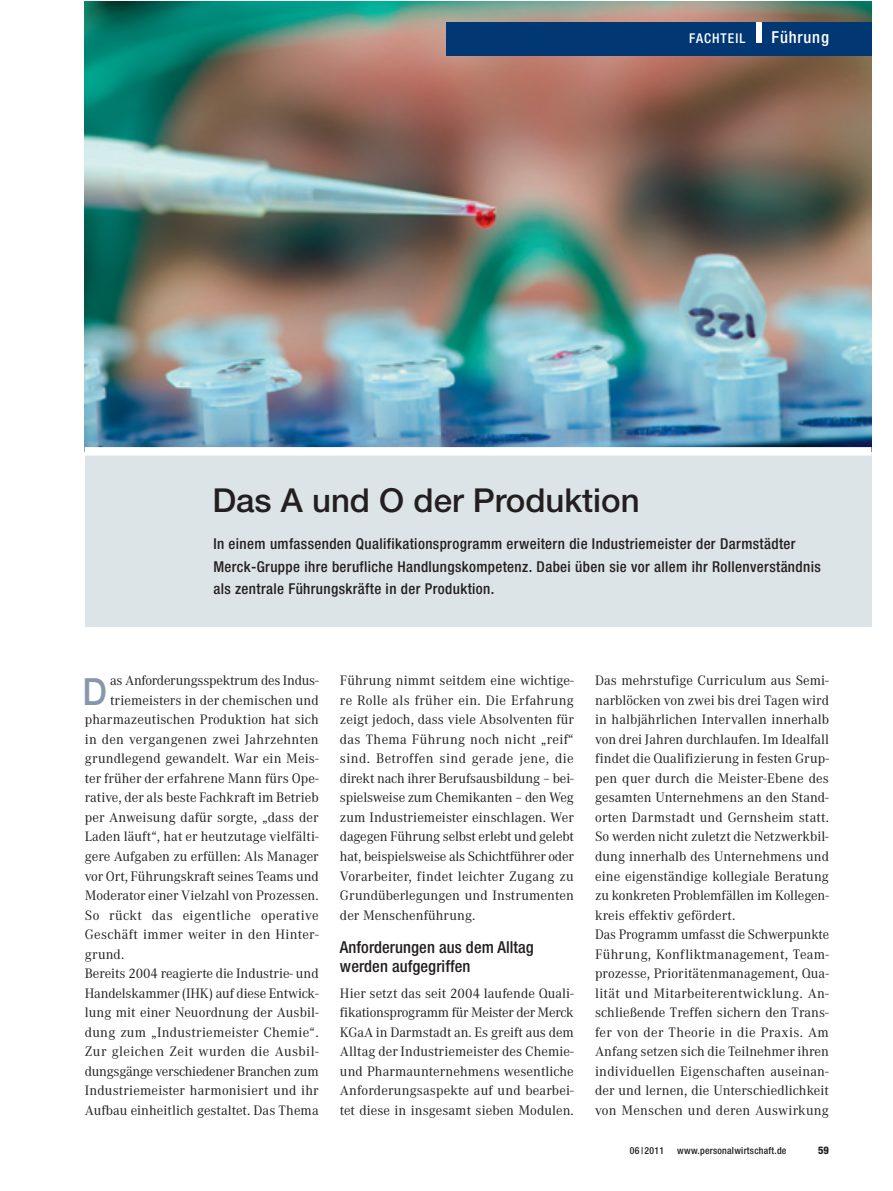
<style>
.page{position:relative;width:893px;height:1191px;background:#fff}
.page>*{position:absolute;margin:0;border:0;box-sizing:border-box;transform-origin:0 0}
.t1{font:500 37.5px "Helvetica Neue";color:#8897ad;scale:.9 1}
.t2{font:500 33px "Helvetica Neue";color:#231f20}
.t3{font:500 condensed 16.5px/19.5px "Helvetica Neue";letter-spacing:.005em;color:#231f20}
.t4{font:500 condensed 16.5px "Helvetica Neue";letter-spacing:.05em;color:#fff}
.t5{font:500 condensed 15px/22.5px "Helvetica Neue";letter-spacing:.025em;color:#231f20}
.t6{font:14.25px/19.5px "Corporate A";letter-spacing:.005em;color:#231f20;text-align:justify}
.t7{font:14.25px "Corporate A";letter-spacing:-.015em;color:#231f20}
.t8{font:14.25px "Corporate A";letter-spacing:.03em;color:#231f20}
.t9{font:14.25px "Corporate A";letter-spacing:-.02em;color:#231f20}
.t10{font:14.25px "Corporate A";letter-spacing:.025em;color:#231f20}
.t11{font:500 condensed 13.5px "Helvetica Neue";letter-spacing:.075em;color:#fff}
.t12{font:800 condensed 10.5px "Helvetica Neue";color:#231f20}
.t13{font:500 condensed 9.75px "Helvetica Neue";letter-spacing:.025em;color:#231f20}
</style>
<div class="page">
<div style="left:85px;top:187px;width:786px;height:440px;background:#dde4e8"></div>
<img style="left:85px;top:1px;width:786px;height:446px">
<div style="left:85px;top:447px;width:786px;height:8px;background:#fff"></div>
<div style="left:446px;top:22px;width:425px;height:34px;background:#013874"></div>
<div style="left:756px;top:22px;width:6px;height:21px;background:#fff"></div>
<p class="t11" style="left:689px;top:33px;width:58px">FACHTEIL</p>
<p class="t4" style="left:771px;top:31px;width:59px">Führung</p>
<h2 class="t2" style="left:212px;top:489px;width:429px">Das A und O der Produktion</h2>
<p class="t5" style="left:213px;top:534px;width:609px">In einem umfassenden Qualifikationsprogramm erweitern die Industriemeister der Darmstädter<br>Merck-Gruppe ihre berufliche Handlungskompetenz. Dabei üben sie vor allem ihr Rollenverständnis als zentrale Führungskräfte in der Produktion.</p>
<p class="t7" style="left:110px;top:675px;width:210px">as Anforderungsspektrum des Indus-</p>
<p class="t6" style="left:110px;top:692px;width:210px">triemeisters in der chemischen und</p>
<p class="t6" style="left:85px;top:711px;width:235px">pharmazeutischen Produktion hat sich</p>
<p class="t6" style="left:85px;top:731px;width:235px">in den vergangenen zwei Jahrzehnten</p>
<p class="t6" style="left:85px;top:750px;width:235px">grundlegend gewandelt. War ein Meis-</p>
<p class="t6" style="left:85px;top:770px;width:235px">ter früher der erfahrene Mann fürs Ope-</p>
<p class="t6" style="left:85px;top:789px;width:235px">rative, der als beste Fachkraft im Betrieb</p>
<p class="t6" style="left:85px;top:809px;width:235px">per Anweisung dafür sorgte, „dass der</p>
<p class="t6" style="left:85px;top:828px;width:235px">Laden läuft“, hat er heutzutage vielfälti-</p>
<p class="t6" style="left:85px;top:848px;width:235px">gere Aufgaben zu erfüllen: Als Manager</p>
<p class="t6" style="left:85px;top:867px;width:235px">vor Ort, Führungskraft seines Teams und</p>
<p class="t6" style="left:85px;top:887px;width:235px">Moderator einer Vielzahl von Prozessen.</p>
<p class="t8" style="left:85px;top:909px;width:235px">So rückt das eigentliche operative</p>
<p class="t10" style="left:85px;top:929px;width:235px">Geschäft immer weiter in den Hinter-</p>
<p class="t6" style="left:85px;top:945px;width:41px">grund.</p>
<p class="t6" style="left:85px;top:964px;width:235px">Bereits 2004 reagierte die Industrie- und</p>
<p class="t7" style="left:85px;top:987px;width:235px">Handelskammer (IHK) auf diese Entwick-</p>
<p class="t6" style="left:85px;top:1003px;width:235px">lung mit einer Neuordnung der Ausbil-</p>
<p class="t6" style="left:85px;top:1023px;width:235px">dung zum „Industriemeister Chemie“.</p>
<p class="t8" style="left:85px;top:1046px;width:235px">Zur gleichen Zeit wurden die Ausbil-</p>
<p class="t9" style="left:85px;top:1065px;width:235px">dungsgänge verschiedener Branchen zum</p>
<p class="t6" style="left:85px;top:1081px;width:235px">Industriemeister harmonisiert und ihr</p>
<p class="t6" style="left:85px;top:1101px;width:235px">Aufbau einheitlich gestaltet. Das Thema</p>
<h1 class="t1" style="left:83px;top:678px;width:29px">D</h1>
<p class="t6" style="left:340px;top:672px;width:235px">Führung nimmt seitdem eine wichtige&shy;re Rolle als früher ein. Die Erfahrung zeigt jedoch, dass viele Absolventen für das Thema Führung noch nicht „reif“ sind. Betroffen sind gerade jene, die direkt nach ihrer Berufsausbildung – bei&shy;spielsweise zum Chemikanten – den Weg zum Industriemeister einschlagen. Wer dagegen Führung selbst erlebt und gelebt hat, beispielsweise als Schichtführer oder Vorarbeiter, findet leichter Zugang zu Grundüberlegungen und Instrumenten der Menschenführung.</p>
<p class="t3" style="left:340px;top:938px;width:195px">Anforderungen aus dem Alltag werden aufgegriffen</p>
<p class="t6" style="left:340px;top:984px;width:235px">Hier setzt das seit 2004 laufende Quali&shy;fikationsprogramm für Meister der Merck KGaA in Darmstadt an. Es greift aus dem Alltag der Industriemeister des Chemie&shy;und Pharmaunternehmens wesentliche Anforderungsaspekte auf und bearbei&shy;tet diese in insgesamt sieben Modulen.</p>
<p class="t6" style="left:595px;top:672px;width:235px;text-align:left">Das mehrstufige Curriculum aus Semi&shy;narblöcken von zwei bis drei Tagen wird in halbjährlichen Intervallen innerhalb von drei Jahren durchlaufen. Im Idealfall findet die Qualifizierung in festen Grup&shy;pen quer durch die Meister-Ebene des gesamten Unternehmens an den Stand&shy;orten Darmstadt und Gernsheim statt.<br>So werden nicht zuletzt die Netzwerkbil&shy;dung innerhalb des Unternehmens und eine eigenständige kollegiale Beratung zu konkreten Problemfällen im Kollegen&shy;kreis effektiv gefördert.<br>Das Programm umfasst die Schwerpunkte Führung, Konfliktmanagement, Team&shy;prozesse, Prioritätenmanagement, Qua&shy;lität und Mitarbeiterentwicklung. An&shy;schließende Treffen sichern den Trans&shy;fer von der Theorie in die Praxis. Am Anfang setzen sich die Teilnehmer ihren individuellen Eigenschaften auseinan&shy;der und lernen, die Unterschiedlichkeit von Menschen und deren Auswirkung</p>
<p class="t13" style="left:630px;top:1146px;width:36px">06 |2011</p>
<p class="t13" style="left:677px;top:1146px;width:111px">www.personalwirtschaft.de</p>
<p class="t12" style="left:818px;top:1146px;width:12px">59</p>
</div>
